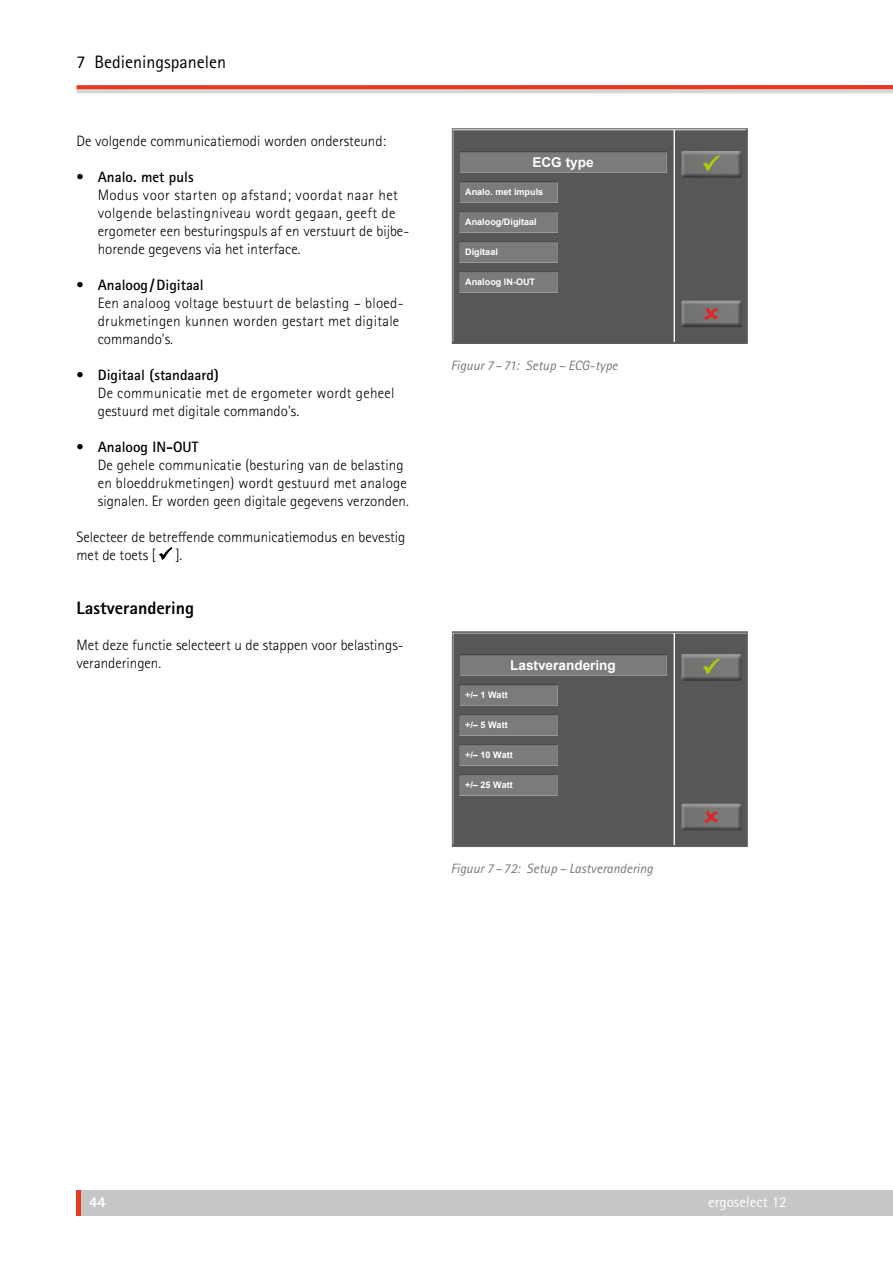
<style>
.page{position:relative;width:893px;height:1263px;background:#fff}
.page>*{position:absolute;margin:0;border:0;box-sizing:border-box;transform-origin:0 0}
.t1{font:18px "Rotis Sans Serif Pro";color:#000}
.t2{font:800 18px "Rotis Sans Serif Pro";color:#000}
.t3{font:300 15px/18px "Rotis Sans Serif Pro";color:#000}
.t4{font:300 15px/18px "Rotis Sans Serif Pro";letter-spacing:.02em;color:#000}
.t5{font:300 15px/18px "Rotis Sans Serif Pro";letter-spacing:.025em;color:#000}
.t6{font:15px "Rotis Sans Serif Pro";color:#fff}
.t7{font:800 15px "Rotis Sans Serif Pro";color:#fff}
.t8{font:italic 13.5px "Rotis Sans Serif Pro";color:#777776}
.t9{font:700 13.5px "Arial";color:#fff}
.t10{font:700 9px "Arial";color:#fff}
.s1{font-weight:700}
</style>
<div class="page">
<div style="left:78px;top:1191px;width:815px;height:25px;background:#c6c6c6"></div>
<hr style="left:77px;top:1191px;width:4px;height:25px;background:#e73922">
<svg style="left:77px;top:89px;width:816px;height:4px;background:#d8cdcc"></svg>
<svg style="left:77px;top:85px;width:816px;height:4px;background:#e73d27"></svg>
<svg style="left:159px;top:547px;width:13px;height:13px"></svg>
<div style="left:451px;top:128px;width:297px;height:216px;background:#575756"></div>
<hr style="left:674px;top:130px;width:1px;height:212px;background:#fff">
<div style="left:458px;top:210px;width:100px;height:23px;background:#7c7b7b"></div>
<div style="left:458px;top:240px;width:100px;height:23px;background:#7c7b7b"></div>
<div style="left:458px;top:270px;width:100px;height:23px;background:#7c7b7b"></div>
<div style="left:678px;top:299px;width:68px;height:31px;background:linear-gradient(to right,#535352,#545453)"></div>
<svg style="left:682px;top:155px;width:60px;height:23px"></svg>
<svg style="left:459px;top:181px;width:99px;height:22px;background:#797878"></svg>
<svg style="left:681px;top:301px;width:60px;height:26px;background:#776d6d"></svg>
<svg style="left:681px;top:151px;width:60px;height:26px;background:#77776f"></svg>
<svg style="left:459px;top:151px;width:208px;height:22px;background:#797878"></svg>
<div style="left:451px;top:631px;width:297px;height:216px;background:#575756"></div>
<hr style="left:674px;top:633px;width:1px;height:212px;background:#fff">
<div style="left:458px;top:713px;width:100px;height:23px;background:#7c7b7b"></div>
<div style="left:458px;top:743px;width:100px;height:23px;background:#7c7b7b"></div>
<div style="left:458px;top:773px;width:100px;height:23px;background:#7c7b7b"></div>
<div style="left:678px;top:802px;width:68px;height:31px;background:linear-gradient(to right,#50504f,#515150)"></div>
<svg style="left:459px;top:684px;width:99px;height:22px;background:#797878"></svg>
<svg style="left:681px;top:804px;width:60px;height:26px;background:#7a706f"></svg>
<svg style="left:681px;top:654px;width:60px;height:27px;background:#76766e"></svg>
<svg style="left:459px;top:654px;width:208px;height:22px;background:#797878"></svg>
<p class="t1" style="left:77px;top:51px;width:151px">7 Bedieningspanelen</p>
<p class="t3" style="left:77px;top:132px;width:311px">De volgende communicatiemodi worden ondersteund:</p>
<p class="t5" style="left:98px;top:168px;width:313px;text-indent:-21px">• <span class="s1">Analo. met puls<br></span>Modus voor starten op afstand; voordat naar het volgende belastingniveau wordt gegaan, geeft de ergometer een besturingspuls af en verstuurt de bijbe&shy;horende gegevens via het interface.</p>
<p class="t4" style="left:98px;top:276px;width:307px;text-indent:-21px">• <span class="s1">Analoog /Digitaal<br></span>Een analoog voltage bestuurt de belasting – bloed&shy;drukmetingen kunnen worden gestart met digitale commando's.</p>
<p class="t4" style="left:98px;top:366px;width:298px;text-indent:-21px">• <span class="s1">Digitaal (standaard)<br></span>De communicatie met de ergometer wordt geheel gestuurd met digitale commando's.</p>
<p class="t3" style="left:98px;top:438px;width:313px;text-indent:-21px">• <span class="s1">Analoog IN-OUT<br></span>De gehele communicatie (besturing van de belasting en bloeddrukmetingen) wordt gestuurd met analoge signalen. Er worden geen digitale gegevens verzonden.</p>
<p class="t3" style="left:77px;top:528px;width:330px">Selecteer de betreffende communicatiemodus en bevestig met de toets [</p>
<p class="t3" style="left:176px;top:546px;width:8px">].</p>
<p class="t2" style="left:77px;top:596px;width:119px">Lastverandering</p>
<p class="t3" style="left:77px;top:636px;width:329px">Met deze functie selecteert u de stappen voor belastings&shy;veranderingen.</p>
<p class="t9" style="left:532px;top:153px;width:63px">ECG type</p>
<p class="t10" style="left:465px;top:186px;width:80px">Analo. met impuls</p>
<p class="t10" style="left:465px;top:216px;width:73px">Analoog/Digitaal</p>
<p class="t10" style="left:465px;top:246px;width:34px">Digitaal</p>
<p class="t10" style="left:465px;top:276px;width:71px">Analoog IN-OUT</p>
<p class="t8" style="left:451px;top:358px;width:169px">Figuur 7– 71: Setup – ECG-type</p>
<p class="t9" style="left:510px;top:657px;width:107px">Lastverandering</p>
<p class="t10" style="left:465px;top:689px;width:44px">+/– 1 Watt</p>
<p class="t10" style="left:465px;top:719px;width:44px">+/– 5 Watt</p>
<p class="t10" style="left:465px;top:749px;width:49px">+/– 10 Watt</p>
<p class="t10" style="left:465px;top:779px;width:49px">+/– 25 Watt</p>
<p class="t8" style="left:451px;top:861px;width:204px">Figuur 7– 72: Setup – Lastverandering</p>
<p class="t7" style="left:89px;top:1193px;width:18px">44</p>
<p class="t6" style="left:708px;top:1193px;width:80px">ergoselect 12</p>
</div>
